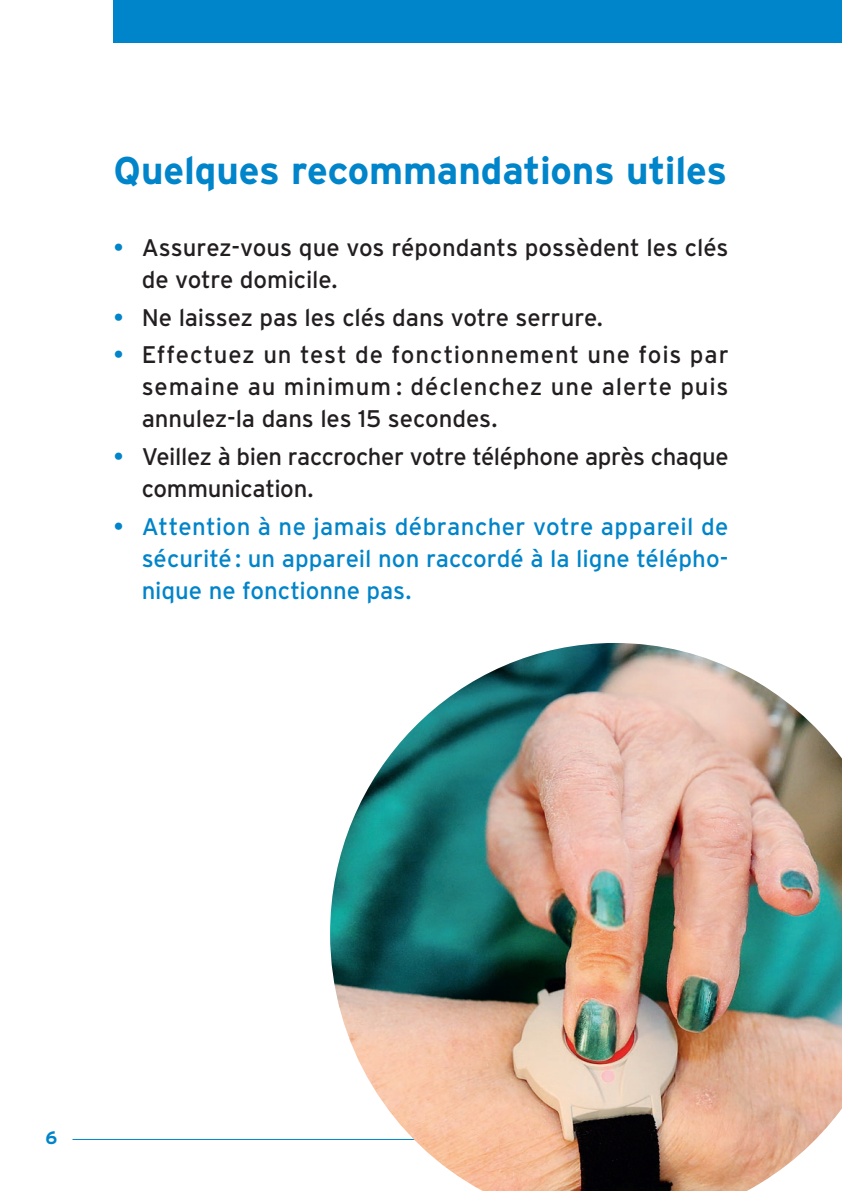
<style>
.page{position:relative;width:842px;height:1191px;background:#fff}
.page>*{position:absolute;margin:0;border:0;box-sizing:border-box;transform-origin:0 0}
.t1{font:700 38.6px "Interstate";letter-spacing:-.005em;color:#0084ca}
.t2{font:24px/32px "Interstate";letter-spacing:-.005em;color:#231f20}
.t3{font:24px/32px "Interstate";color:#0084ca;text-align:justify}
.t4{font:700 18px "Interstate";color:#0084ca}
.s1{color:#0084ca}
</style>
<div class="page">
<hr style="left:72px;top:1139px;width:657px;height:1px;background:#0084ca">
<div style="left:113px;top:0;width:729px;height:43px;background:#0084ca"></div>
<img style="left:330px;top:643px;width:512px;height:548px">
<h1 class="t1" style="left:113px;top:147px;width:615px">Quelques recommandations utiles</h1>
<p class="t2" style="left:142px;top:231px;width:588px;text-indent:-28px"><span class="s1">•</span> Assurez-vous que vos répondants possèdent les clés de votre domicile.</p>
<p class="t2" style="left:113px;top:301px;width:491px"><span class="s1">•</span> Ne laissez pas les clés dans votre serrure.</p>
<p class="t2" style="left:142px;top:339px;width:588px;text-align:justify;text-indent:-28px"><span class="s1">•</span> Effectuez un test de fonctionnement une fois par semaine au minimum : déclenchez une alerte puis annulez-la dans les 15 secondes.</p>
<p class="t2" style="left:142px;top:440px;width:588px;text-indent:-28px"><span class="s1">•</span> Veillez à bien raccrocher votre téléphone après chaque communication.</p>
<p class="t3" style="left:142px;top:510px;width:588px;text-indent:-28px">• Attention à ne jamais débrancher votre appareil de sécurité: un appareil non raccordé à la ligne télépho&shy;nique ne fonctionne pas.</p>
<p class="t4" style="left:45px;top:1127px;width:13px">6</p>
</div>
